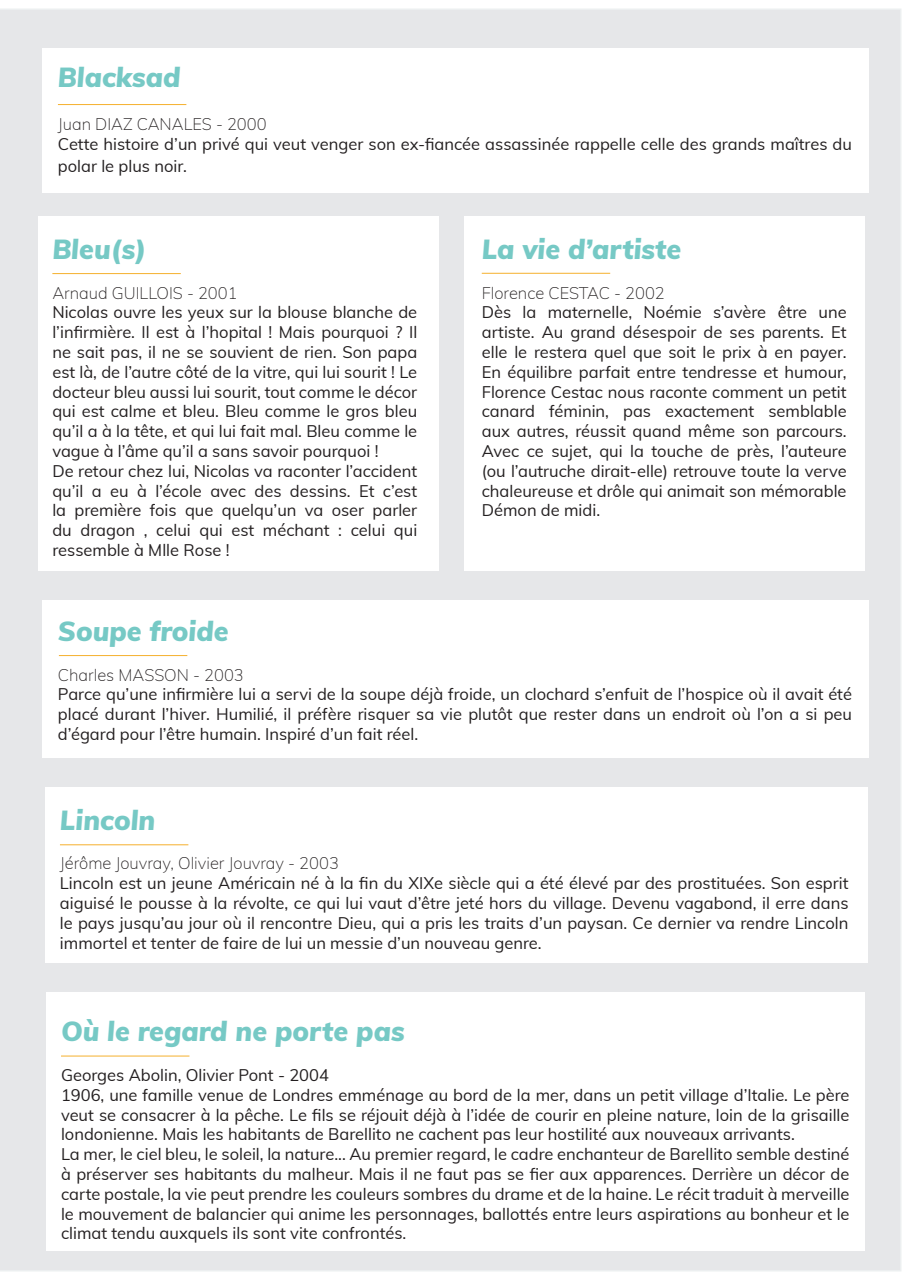
<style>
.page{position:relative;width:910px;height:1280px;background:#fff}
.page>*{position:absolute;margin:0;border:0;box-sizing:border-box;transform-origin:0 0}
.t1{font:italic 900 27px "Muli";color:#76c9c5}
.t2{font:16.5px/19.8px "Muli";color:#231f20}
.t3{font:200 16.5px "Muli";color:#231f20}
</style>
<div class="page">
<div style="left:0;top:9px;width:901px;height:1262px;background:#e6e7e9"></div>
<div style="left:42px;top:48px;width:826px;height:144px;background:#fff"></div>
<div style="left:42px;top:601px;width:826px;height:157px;background:#fff"></div>
<div style="left:38px;top:217px;width:400px;height:354px;background:#fff"></div>
<div style="left:46px;top:992px;width:818px;height:258px;background:#fff"></div>
<div style="left:46px;top:788px;width:822px;height:175px;background:#fff"></div>
<div style="left:464px;top:217px;width:400px;height:354px;background:#fff"></div>
<hr style="left:58px;top:104px;width:128px;height:1px;background:#f5b02d">
<hr style="left:52px;top:273px;width:129px;height:1px;background:#f5b02d">
<hr style="left:482px;top:273px;width:128px;height:1px;background:#f5b02d">
<hr style="left:59px;top:655px;width:128px;height:1px;background:#f5b02d">
<hr style="left:60px;top:844px;width:128px;height:1px;background:#f5b02d">
<hr style="left:61px;top:1056px;width:128px;height:1px;background:#f5b02d">
<h1 class="t1" style="left:58px;top:58px;width:124px">Blacksad</h1>
<p class="t3" style="left:58px;top:112px;width:210px">Juan DIAZ CANALES - 2000</p>
<p class="t2" style="left:58px;top:133px;width:796px;line-height:21.6px">Cette histoire d’un privé qui veut venger son ex-fiancée assassinée rappelle celle des grands maîtres du polar le plus noir.</p>
<h1 class="t1" style="left:52px;top:229px;width:95px">Bleu(s)</h1>
<p class="t3" style="left:52px;top:281px;width:187px">Arnaud GUILLOIS - 2001</p>
<p class="t2" style="left:52px;top:302px;width:366px">Nicolas ouvre les yeux sur la blouse blanche de l’infirmière. Il est à l’hopital ! Mais pourquoi ? Il ne sait pas, il ne se souvient de rien. Son papa est là, de l’autre côté de la vitre, qui lui sourit ! Le docteur bleu aussi lui sourit, tout comme le décor qui est calme et bleu. Bleu comme le gros bleu qu’il a à la tête, et qui lui fait mal. Bleu comme le vague à l’âme qu’il a sans savoir pourquoi !<br>De retour chez lui, Nicolas va raconter l’accident qu’il a eu à l’école avec des dessins. Et c’est la première fois que quelqu’un va oser parler du dragon , celui qui est méchant : celui qui ressemble à Mlle Rose !</p>
<h1 class="t1" style="left:482px;top:229px;width:201px">La vie d’artiste</h1>
<p class="t3" style="left:482px;top:281px;width:185px">Florence CESTAC - 2002</p>
<p class="t2" style="left:482px;top:302px;width:366px;text-align:justify">Dès la maternelle, Noémie s’avère être une artiste. Au grand désespoir de ses parents. Et elle le restera quel que soit le prix à en payer.<br>En équilibre parfait entre tendresse et humour, Florence Cestac nous raconte comment un petit canard féminin, pas exactement semblable aux autres, réussit quand même son parcours.<br>Avec ce sujet, qui la touche de près, l’auteure (ou l’autruche dirait-elle) retrouve toute la verve chaleureuse et drôle qui animait son mémorable Démon de midi.</p>
<h1 class="t1" style="left:58px;top:611px;width:172px">Soupe froide</h1>
<p class="t3" style="left:58px;top:663px;width:187px">Charles MASSON - 2003</p>
<p class="t2" style="left:58px;top:684px;width:796px;text-align:justify">Parce qu’une infirmière lui a servi de la soupe déjà froide, un clochard s’enfuit de l’hospice où il avait été placé durant l’hiver. Humilié, il préfère risquer sa vie plutôt que rester dans un endroit où l’on a si peu d’égard pour l’être humain. Inspiré d’un fait réel.</p>
<h1 class="t1" style="left:60px;top:800px;width:97px">Lincoln</h1>
<p class="t3" style="left:60px;top:851px;width:280px">Jérôme Jouvray, Olivier Jouvray - 2003</p>
<p class="t2" style="left:60px;top:872px;width:790px;text-align:justify">Lincoln est un jeune Américain né à la fin du XIXe siècle qui a été élevé par des prostituées. Son esprit aiguisé le pousse à la révolte, ce qui lui vaut d’être jeté hors du village. Devenu vagabond, il erre dans le pays jusqu’au jour où il rencontre Dieu, qui a pris les traits d’un paysan. Ce dernier va rendre Lincoln immortel et tenter de faire de lui un messie d’un nouveau genre.</p>
<h1 class="t1" style="left:61px;top:1012px;width:345px">Où le regard ne porte pas</h1>
<p class="t2" style="left:61px;top:1064px;width:790px">Georges Abolin, Olivier Pont - 2004<br>1906, une famille venue de Londres emménage au bord de la mer, dans un petit village d’Italie. Le père veut se consacrer à la pêche. Le fils se réjouit déjà à l’idée de courir en pleine nature, loin de la grisaille londonienne. Mais les habitants de Barellito ne cachent pas leur hostilité aux nouveaux arrivants.<br>La mer, le ciel bleu, le soleil, la nature... Au premier regard, le cadre enchanteur de Barellito semble destiné à préserver ses habitants du malheur. Mais il ne faut pas se fier aux apparences. Derrière un décor de carte postale, la vie peut prendre les couleurs sombres du drame et de la haine. Le récit traduit à merveille le mouvement de balancier qui anime les personnages, ballottés entre leurs aspirations au bonheur et le climat tendu auxquels ils sont vite confrontés.</p>
</div>
